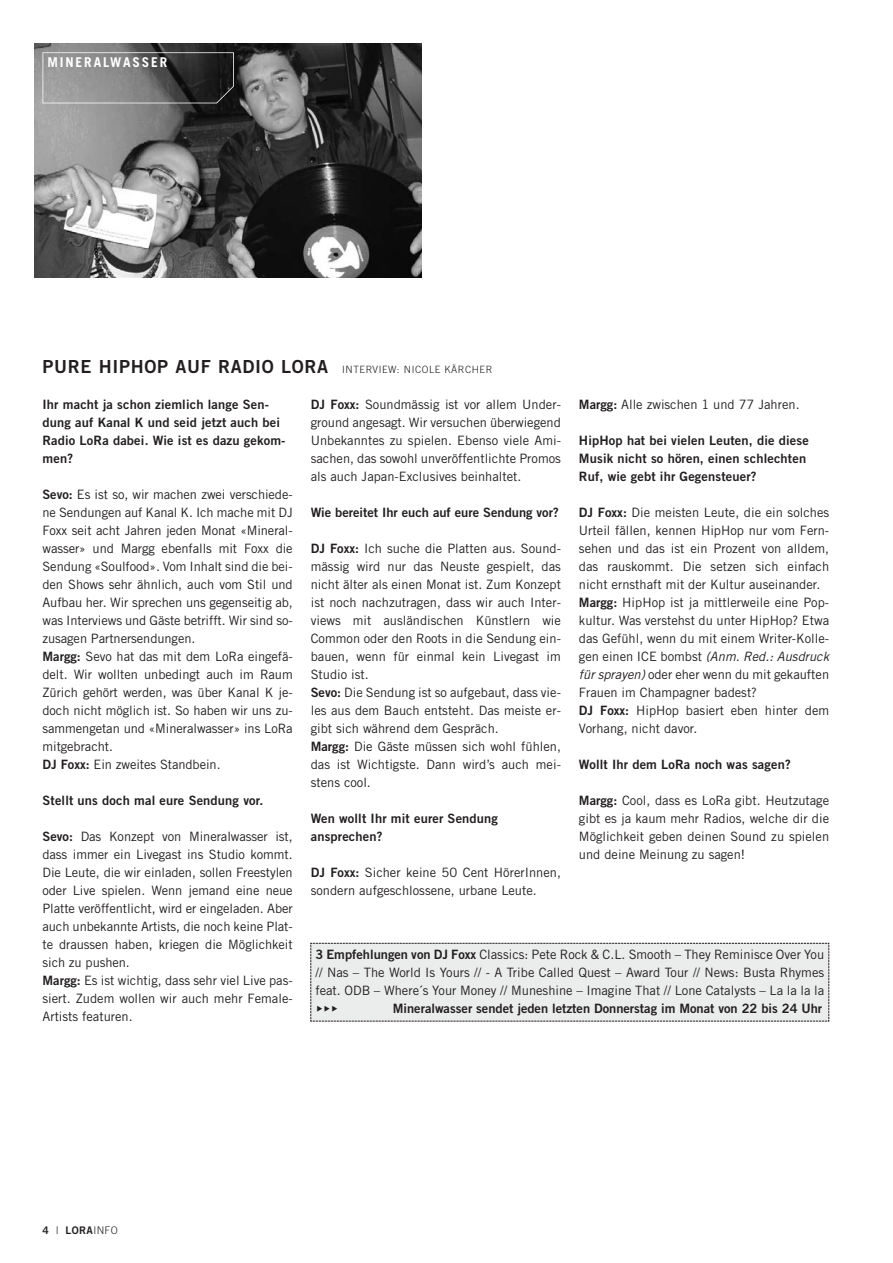
<style>
.page{position:relative;width:893px;height:1263px;background:#fff}
.page>*{position:absolute;margin:0;border:0;box-sizing:border-box;transform-origin:0 0}
.t1{font:700 13.5px "Trade Gothic";letter-spacing:.14em;color:#fff}
.t2{font:12.9px/18px "Trade Gothic";color:#231f20}
.t3{font:12.9px/18px "Trade Gothic Bold Two";letter-spacing:.01em;color:#231f20}
.t4{font:12.9px "FF Dingbats Basic Forms";color:#231f20}
.t5{font:10.5px "Trade Gothic Bold Two";color:#231f20}
.t6{font:300 10.05px "Trade Gothic";letter-spacing:.055em;color:#231f20}
.s1{font-family:"Trade Gothic Bold Two";font-weight:400;font-size:18px}
.s2{font-family:"Trade Gothic Bold Two"}
.s3{font-style:italic}
.s4{font-family:"Trade Gothic"}
.s5{font-family:"Trade Gothic";font-weight:300}
</style>
<div class="page">
<img style="left:34px;top:44px;width:388px;height:234px">
<svg style="left:43px;top:52px;width:191px;height:51px;background:#696969"></svg>
<div style="left:310px;top:942px;width:520px;height:80px;background:#ebecec"></div>
<p class="t1" style="left:48px;top:57px;width:121px">MINERALWASSER</p>
<p class="t6" style="left:43px;top:366px;width:451px"><span class="s1">PURE HIPHOP AUF RADIO LORA</span> INTERVIEW: NICOLE KÄRCHER</p>
<p class="t3" style="left:43px;top:397px;width:245px">Ihr macht ja schon ziemlich lange Sen&shy;dung auf Kanal K und seid jetzt auch bei<br>Radio LoRa dabei. Wie ist es dazu gekom&shy;men?</p>
<p class="t2" style="left:43px;top:487px;width:252px"><span class="s2">Sevo:</span> Es ist so, wir machen zwei verschiede&shy;ne Sendungen auf Kanal K. Ich mache mit DJ Foxx seit acht Jahren jeden Monat «Mineral&shy;wasser» und Margg ebenfalls mit Foxx die Sendung «Soulfood». Vom Inhalt sind die bei&shy;den Shows sehr ähnlich, auch vom Stil und Aufbau her. Wir sprechen uns gegenseitig ab, was Interviews und Gäste betrifft. Wir sind so&shy;zusagen Partnersendungen.<br><span class="s2">Margg:</span> Sevo hat das mit dem LoRa eingefä&shy;delt. Wir wollten unbedingt auch im Raum Zürich gehört werden, was über Kanal K je&shy;doch nicht möglich ist. So haben wir uns zu&shy;sammengetan und «Mineralwasser» ins LoRa mitgebracht.<br><span class="s2">DJ Foxx:</span> Ein zweites Standbein.</p>
<p class="t3" style="left:43px;top:793px;width:222px">Stellt uns doch mal eure Sendung vor.</p>
<p class="t2" style="left:43px;top:829px;width:252px"><span class="s2">Sevo:</span> Das Konzept von Mineralwasser ist, dass immer ein Livegast ins Studio kommt.<br>Die Leute, die wir einladen, sollen Freestylen oder Live spielen. Wenn jemand eine neue Platte veröffentlicht, wird er eingeladen. Aber auch unbekannte Artists, die noch keine Plat&shy;te draussen haben, kriegen die Möglichkeit sich zu pushen.<br><span class="s2">Margg:</span> Es ist wichtig, dass sehr viel Live pas&shy;siert. Zudem wollen wir auch mehr Female-Artists featuren.</p>
<p class="t2" style="left:311px;top:397px;width:252px;text-align:justify"><span class="s2">DJ Foxx:</span> Soundmässig ist vor allem Under&shy;ground angesagt. Wir versuchen überwiegend Unbekanntes zu spielen. Ebenso viele Ami&shy;sachen, das sowohl unveröffentlichte Promos als auch Japan-Exclusives beinhaltet.</p>
<p class="t3" style="left:311px;top:505px;width:250px">Wie bereitet Ihr euch auf eure Sendung vor?</p>
<p class="t2" style="left:311px;top:541px;width:252px"><span class="s2">DJ Foxx:</span> Ich suche die Platten aus. Sound&shy;mässig wird nur das Neuste gespielt, das nicht älter als einen Monat ist. Zum Konzept ist noch nachzutragen, dass wir auch Inter&shy;views mit ausländischen Künstlern wie Common oder den Roots in die Sendung ein&shy;bauen, wenn für einmal kein Livegast im Studio ist.<br><span class="s2">Sevo:</span> Die Sendung ist so aufgebaut, dass vie&shy;les aus dem Bauch entsteht. Das meiste er&shy;gibt sich während dem Gespräch.<br><span class="s2">Margg:</span> Die Gäste müssen sich wohl fühlen, das ist Wichtigste. Dann wird’s auch mei&shy;stens cool.</p>
<p class="t3" style="left:311px;top:811px;width:189px">Wen wollt Ihr mit eurer Sendung ansprechen?</p>
<p class="t2" style="left:311px;top:865px;width:252px"><span class="s2">DJ Foxx:</span> Sicher keine 50 Cent HörerInnen, sondern aufgeschlossene, urbane Leute.</p>
<p class="t2" style="left:579px;top:397px;width:222px"><span class="s2">Margg:</span> Alle zwischen 1 und 77 Jahren.</p>
<p class="t3" style="left:579px;top:433px;width:231px">HipHop hat bei vielen Leuten, die diese<br>Musik nicht so hören, einen schlechten<br>Ruf, wie gebt ihr Gegensteuer?</p>
<p class="t2" style="left:579px;top:505px;width:254px"><span class="s2">DJ Foxx:</span> Die meisten Leute, die ein solches Urteil fällen, kennen HipHop nur vom Fern&shy;sehen und das ist ein Prozent von alldem, das rauskommt. Die setzen sich einfach nicht ernsthaft mit der Kultur auseinander.<br><span class="s2">Margg:</span> HipHop ist ja mittlerweile eine Pop&shy;kultur. Was verstehst du unter HipHop? Etwa das Gefühl, wenn du mit einem Writer-Kolle&shy;ge n e i n e n I C E bo m bst <span class="s3">(Anm. Red.: Ausdruck fürsprayen)</span>oder eher wenn du mit gekauften Frauen im Champagner badest?<br><span class="s2">DJ Foxx:</span> HipHop basiert eben hinter dem Vorhang, nicht davor.</p>
<p class="t3" style="left:579px;top:757px;width:213px">Wollt Ihr dem LoRa noch was sagen?</p>
<p class="t2" style="left:579px;top:793px;width:252px;text-align:justify"><span class="s2">Margg:</span> Cool, dass es LoRa gibt. Heutzutage gibt es ja kaum mehr Radios, welche dir die Möglichkeit geben deinen Sound zu spielen und deine Meinung zu sagen!</p>
<p class="t2" style="left:315px;top:946px;width:510px;text-align:justify"><span class="s2">3 Empfehlungen von DJ Foxx</span> Classics: Pete Rock &amp; C.L. Smooth – They Reminisce Over You // Nas – The World Is Yours // - A Tribe Called Quest – Award Tour // News: Busta Rhymes feat. ODB – Where´s Your Money // Muneshine – Imagine That // Lone Catalysts – La la la la</p>
<p class="t4" style="left:315px;top:1001px;width:25px">◆◆◆</p>
<p class="t3" style="left:393px;top:1000px;width:431px">Mineralwasser sendet jeden letzten Donnerstag im Monat von 22 bis 24 Uhr</p>
<p class="t5" style="left:43px;top:1226px;width:77px">4 <span class="s4">|</span> LORA<span class="s5">INFO</span></p>
</div>
